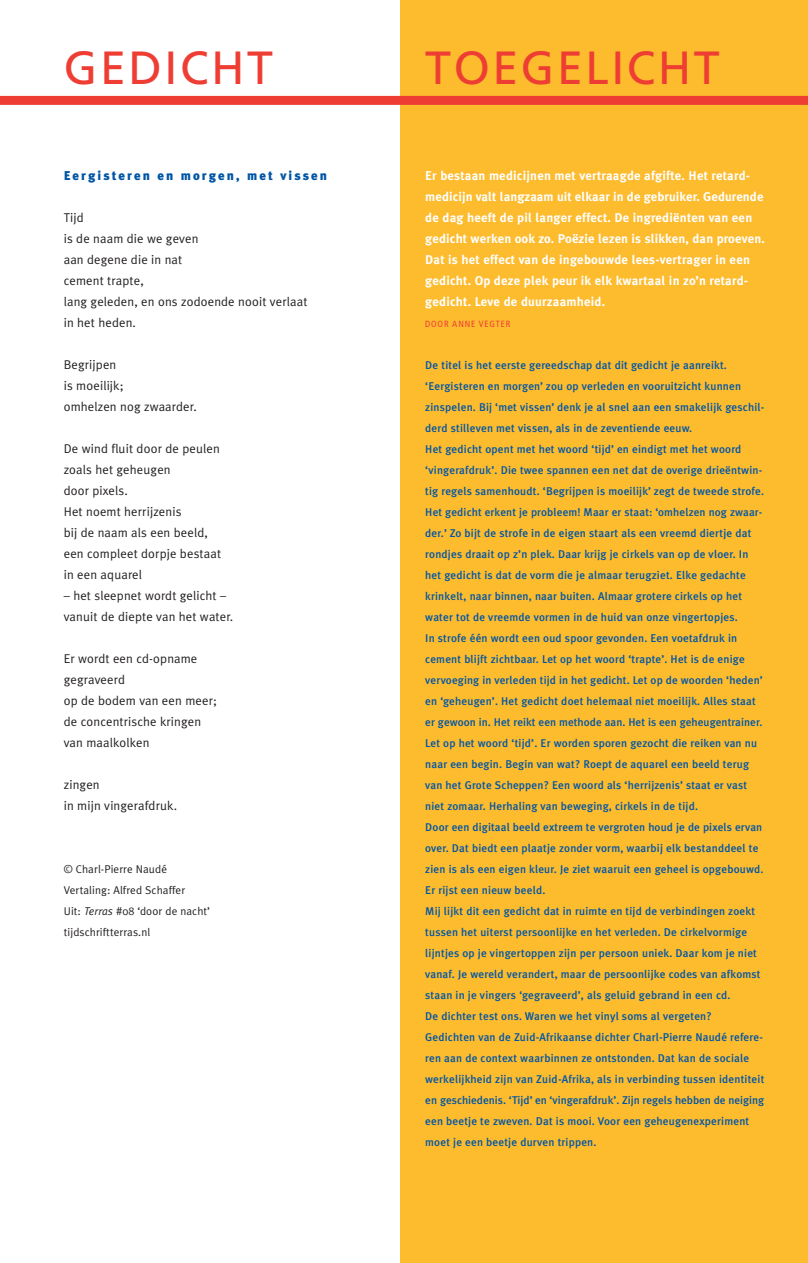
<style>
.page{position:relative;width:808px;height:1263px;background:#fff}
.page>*{position:absolute;margin:0;border:0;box-sizing:border-box;transform-origin:0 0}
.t1{font:46.5px "Frutiger";letter-spacing:.055em;color:#ee3e34}
.t2{font:12.75px/21px "Meta Plus Normal";letter-spacing:.01em;color:#231f20}
.t3{font:700 12.75px/21px "Meta Plus";letter-spacing:.015em;color:#fff}
.t4{font:900 12.75px "Meta Plus";letter-spacing:.165em;color:#0155a5}
.t5{font:500 11.25px/21px "Meta Plus";letter-spacing:.015em;color:#0155a5}
.t6{font:11.25px/21px "Meta Plus Normal";letter-spacing:.01em;color:#231f20}
.t7{font:condensed 9px "Frutiger";letter-spacing:.095em;color:#ee3e34}
.s1{font-style:italic}
</style>
<div class="page">
<div style="left:400px;top:0;width:408px;height:1263px;background:#fdbb2e"></div>
<div style="left:0;top:96px;width:808px;height:9px;background:#ee3e34"></div>
<h1 class="t1" style="left:64px;top:49px;width:211px">GEDICHT</h1>
<h1 class="t1" style="left:425px;top:49px;width:296px">TOEGELICHT</h1>
<p class="t4" style="left:64px;top:168px;width:265px">Eergisteren en morgen, met vissen</p>
<p class="t2" style="left:64px;top:207px;width:245px">Tijd<br>is de naam die we geven<br>aan degene die in nat<br>cement trapte,<br>lang geleden, en ons zodoende nooit verlaat in het heden.</p>
<p class="t2" style="left:64px;top:354px;width:134px">Begrijpen<br>is moeilijk;<br>omhelzen nog zwaarder.</p>
<p class="t2" style="left:64px;top:438px;width:159px">De wind fluit door de peulen zoals het geheugen<br>door pixels.<br>Het noemt herrijzenis<br>bij de naam als een beeld, een compleet dorpje bestaat in een aquarel</p>
<p class="t2" style="left:64px;top:585px;width:171px">– het sleepnet wordt gelicht – vanuit de diepte van het water.</p>
<p class="t2" style="left:64px;top:648px;width:155px">Er wordt een cd-opname gegraveerd<br>op de bodem van een meer; de concentrische kringen van maalkolken</p>
<p class="t2" style="left:64px;top:774px;width:115px">zingen<br>in mijn vingerafdruk.</p>
<p class="t6" style="left:64px;top:859px;width:148px">© Charl-Pierre Naudé<br>Vertaling: Alfred Schaffer<br>Uit: <span class="s1">Terras</span> #08 ‘door de nacht’ tijdschriftterras.nl</p>
<p class="t3" style="left:425px;top:165px;width:341px">Er bestaan medicijnen met vertraagde afgifte. Het retard&shy;medicijn valt langzaam uit elkaar in de gebruiker. Gedurende de dag heeft de pil langer effect. De ingrediënten van een gedicht werken ook zo. Poëzie lezen is slikken, dan proeven.<br>Dat is het effect van de ingebouwde lees-vertrager in een gedicht. Op deze plek peur ik elk kwartaal in zo’n retard&shy;gedicht. Leve de duurzaamheid.</p>
<p class="t7" style="left:425px;top:320px;width:87px">DOOR ANNE VEGTER</p>
<p class="t5" style="left:425px;top:355px;width:341px">De titel is het eerste gereedschap dat dit gedicht je aanreikt. ‘Eergisteren en morgen’ zou op verleden en vooruitzicht kunnen zinspelen. Bij ‘met vissen’ denk je al snel aan een smakelijk geschil&shy;derd stilleven met vissen, als in de zeventiende eeuw.<br>Het gedicht opent met het woord ‘tijd’ en eindigt met het woord ‘vingerafdruk’. Die twee spannen een net dat de overige drieëntwin&shy;tig regels samenhoudt. ‘Begrijpen is moeilijk’ zegt de tweede strofe.<br>Het gedicht erkent je probleem! Maar er staat: ‘omhelzen nog zwaar&shy;der.’ Zo bijt de strofe in de eigen staart als een vreemd diertje dat rondjes draait op z’n plek. Daar krijg je cirkels van op de vloer. In het gedicht is dat de vorm die je almaar terugziet. Elke gedachte krinkelt, naar binnen, naar buiten. Almaar grotere cirkels op het water tot de vreemde vormen in de huid van onze vingertopjes.<br>In strofe één wordt een oud spoor gevonden. Een voetafdruk in cement blijft zichtbaar. Let op het woord ‘trapte’. Het is de enige vervoeging in verleden tijd in het gedicht. Let op de woorden ‘heden’ en ‘geheugen’. Het gedicht doet helemaal niet moeilijk. Alles staat er gewoon in. Het reikt een methode aan. Het is een geheugentrainer.<br>Let op het woord ‘tijd’. Er worden sporen gezocht die reiken van nu naar een begin. Begin van wat? Roept de aquarel een beeld terug van het Grote Scheppen? Een woord als ‘herrijzenis’ staat er vast niet zomaar. Herhaling van beweging, cirkels in de tijd.<br>Door een digitaal beeld extreem te vergroten houd je de pixels ervan over. Dat biedt een plaatje zonder vorm, waarbij elk bestanddeel te zien is als een eigen kleur. Je ziet waaruit een geheel is opgebouwd.<br>Er rijst een nieuw beeld.<br>Mij lijkt dit een gedicht dat in ruimte en tijd de verbindingen zoekt tussen het uiterst persoonlijke en het verleden. De cirkelvormige lijntjes op je vingertoppen zijn per persoon uniek. Daar kom je niet vanaf. Je wereld verandert, maar de persoonlijke codes van afkomst staan in je vingers ‘gegraveerd’, als geluid gebrand in een cd.<br>De dichter test ons. Waren we het vinyl soms al vergeten?<br>Gedichten van de Zuid-Afrikaanse dichter Charl-Pierre Naudé refere&shy;ren aan de context waarbinnen ze ontstonden. Dat kan de sociale werkelijkheid zijn van Zuid-Afrika, als in verbinding tussen identiteit en geschiedenis. ‘Tijd’ en ‘vingerafdruk’. Zijn regels hebben de neiging een beetje te zweven. Dat is mooi. Voor een geheugenexperiment moet je een beetje durven trippen.</p>
</div>
